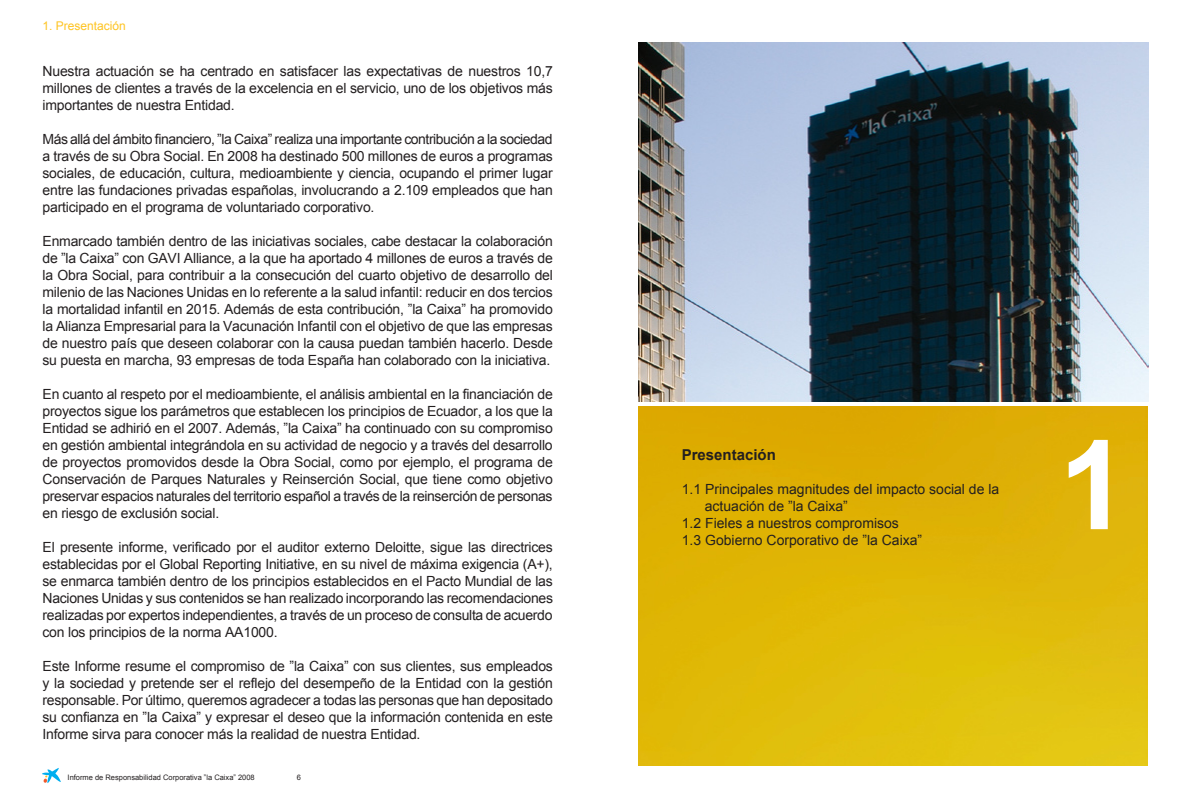
<style>
.page{position:relative;width:1191px;height:808px;background:#fff}
.page>*{position:absolute;margin:0;border:0;box-sizing:border-box;transform-origin:0 0}
.t1{font:700 124.2px "Arial";color:#fff}
.t2{font:700 15px "Arial";color:#231f20}
.t3{font:14px/17px "Arial";letter-spacing:-.015em;color:#231f20;text-align:justify}
.filets{font:12px "Arial";color:#fec422}
.t4{font:7.5px "Arial";color:#231f20}
</style>
<div class="page">
<svg style="left:42px;top:768px;width:19px;height:15px"></svg>
<img style="left:638px;top:406px;width:509px;height:359px">
<img style="left:638px;top:43px;width:510px;height:359px">
<p class="filets" style="left:43px;top:18px;width:85px">1. Presentación</p>
<p class="t3" style="left:43px;top:62px;width:512px">Nuestra actuación se ha centrado en satisfacer las expectativas de nuestros 10,7 millones de clientes a través de la excelencia en el servicio, uno de los objetivos más importantes de nuestra Entidad.</p>
<p class="t3" style="left:43px;top:130px;width:512px">Más allá del ámbito financiero, ”la Caixa” realiza una importante contribución a la sociedad a través de su Obra Social. En 2008 ha destinado 500 millones de euros a programas sociales, de educación, cultura, medioambiente y ciencia, ocupando el primer lugar entre las fundaciones privadas españolas, involucrando a 2.109 empleados que han participado en el programa de voluntariado corporativo.</p>
<p class="t3" style="left:43px;top:232px;width:512px">Enmarcado también dentro de las iniciativas sociales, cabe destacar la colaboración de ”la Caixa” con GAVI Alliance, a la que ha aportado 4 millones de euros a través de la Obra Social, para contribuir a la consecución del cuarto objetivo de desarrollo del milenio de las Naciones Unidas en lo referente a la salud infantil: reducir en dos tercios la mortalidad infantil en 2015. Además de esta contribución, ”la Caixa” ha promovido la Alianza Empresarial para la Vacunación Infantil con el objetivo de que las empresas de nuestro país que deseen colaborar con la causa puedan también hacerlo. Desde su puesta en marcha, 93 empresas de toda España han colaborado con la iniciativa.</p>
<p class="t3" style="left:43px;top:385px;width:512px">En cuanto al respeto por el medioambiente, el análisis ambiental en la financiación de proyectos sigue los parámetros que establecen los principios de Ecuador, a los que la Entidad se adhirió en el 2007. Además, ”la Caixa” ha continuado con su compromiso en gestión ambiental integrándola en su actividad de negocio y a través del desarrollo de proyectos promovidos desde la Obra Social, como por ejemplo, el programa de Conservación de Parques Naturales y Reinserción Social, que tiene como objetivo preservar espacios naturales del territorio español a través de la reinserción de personas en riesgo de exclusión social.</p>
<p class="t3" style="left:43px;top:538px;width:512px">El presente informe, verificado por el auditor externo Deloitte, sigue las directrices establecidas por el Global Reporting Initiative, en su nivel de máxima exigencia (A+), se enmarca también dentro de los principios establecidos en el Pacto Mundial de las Naciones Unidas y sus contenidos se han realizado incorporando las recomendaciones realizadas por expertos independientes, a través de un proceso de consulta de acuerdo con los principios de la norma AA1000.</p>
<p class="t3" style="left:43px;top:657px;width:512px">Este Informe resume el compromiso de ”la Caixa” con sus clientes, sus empleados y la sociedad y pretende ser el reflejo del desempeño de la Entidad con la gestión responsable. Por último, queremos agradecer a todas las personas que han depositado su confianza en ”la Caixa” y expresar el deseo que la información contenida en este Informe sirva para conocer más la realidad de nuestra Entidad.</p>
<p class="t4" style="left:68px;top:772px;width:189px">Informe de Responsabilidad Corporativa ”la Caixa” 2008</p>
<p class="t2" style="left:681px;top:444px;width:96px">Presentación</p>
<p class="t3" style="left:681px;top:480px;width:319px">1.1 Principales magnitudes del impacto social de la</p>
<p class="t3" style="left:704px;top:497px;width:145px">actuación de ”la Caixa”</p>
<p class="t3" style="left:681px;top:514px;width:219px">1.2 Fieles a nuestros compromisos</p>
<p class="t3" style="left:681px;top:531px;width:242px">1.3 Gobierno Corporativo de ”la Caixa”</p>
<p class="t1" style="left:1058px;top:404px;width:71px">1</p>
</div>
